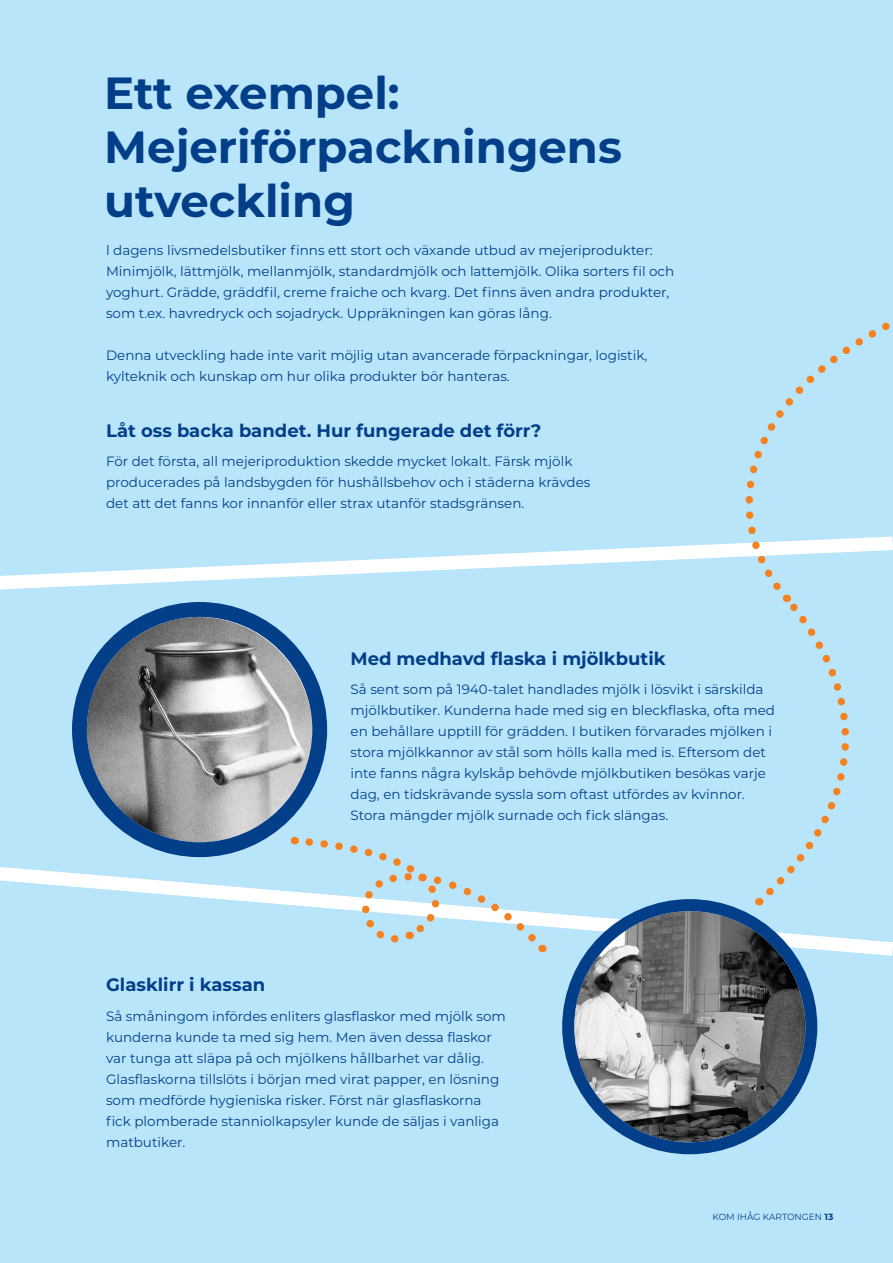
<style>
.page{position:relative;width:893px;height:1263px;background:#b9e5fb}
.page>*{position:absolute;margin:0;border:0;box-sizing:border-box;transform-origin:0 0}
.t1{font:700 45px/54px "Montserrat";color:#023f88}
.Rubrik_2{font:700 18px "Montserrat";color:#023f88}
.brödtext{font:13.5px/21px "Montserrat";color:#023f88}
.t2{font:9px "Montserrat";color:#023f88}
.s1{font-weight:700}
</style>
<div class="page">
<svg style="left:79px;top:609px;width:241px;height:241px;background:#08438a"></svg>
<img style="left:87px;top:617px;width:225px;height:225px;border-radius:113px">
<div style="left:72px;top:602px;width:255px;height:255px;border:15px solid #023f88;border-radius:50%"></div>
<svg style="left:0;top:544px;width:707px;height:46px"></svg>
<svg style="left:0;top:857px;width:893px;height:107px"></svg>
<svg style="left:568px;top:905px;width:243px;height:243px;background:#064188"></svg>
<img style="left:574px;top:911px;width:231px;height:231px;border-radius:116px">
<div style="left:562px;top:899px;width:255px;height:255px;border:12px solid #023f88;border-radius:50%"></div>
<svg style="left:301px;top:838px;width:246px;height:115px"></svg>
<svg style="left:707px;top:322px;width:186px;height:268px"></svg>
<svg style="left:759px;top:594px;width:117px;height:311px"></svg>
<p class="t1" style="left:104px;top:64px;width:519px">Ett exempel:<br>Mejeriförpackningens utveckling</p>
<p class="brödtext" style="left:106px;top:240px;width:570px">l dagens livsmedelsbutiker finns ett stort och växande utbud av mejeriprodukter:<br>Minimjölk, lättmjölk, mellanmjölk, standardmjölk och lattemjölk. Olika sorters fil och yoghurt. Grädde, gräddfil, creme fraiche och kvarg. Det finns även andra produkter, som t.ex. havredryck och sojadryck. Uppräkningen kan göras lång.</p>
<p class="brödtext" style="left:106px;top:345px;width:543px">Denna utveckling hade inte varit möjlig utan avancerade förpackningar, logistik, kylteknik och kunskap om hur olika produkter bör hanteras.</p>
<p class="Rubrik_2" style="left:106px;top:417px;width:437px">Låt oss backa bandet. Hur fungerade det förr?</p>
<p class="brödtext" style="left:106px;top:450px;width:486px">För det första, all mejeriproduktion skedde mycket lokalt. Färsk mjölk producerades på landsbygden för hushållsbehov och i städerna krävdes det att det fanns kor innanför eller strax utanför stadsgränsen.</p>
<p class="Rubrik_2" style="left:351px;top:645px;width:317px">Med medhavd flaska i mjölkbutik</p>
<p class="brödtext" style="left:351px;top:678px;width:426px">Så sent som på 1940-talet handlades mjölk i lösvikt i särskilda mjölkbutiker. Kunderna hade med sig en bleckflaska, ofta med en behållare upptill för grädden. I butiken förvarades mjölken i stora mjölkkannor av stål som hölls kalla med is. Eftersom det inte fanns några kylskåp behövde mjölkbutiken besökas varje dag, en tidskrävande syssla som oftast utfördes av kvinnor.<br>Stora mängder mjölk surnade och fick slängas.</p>
<p class="Rubrik_2" style="left:106px;top:972px;width:161px">Glasklirr i kassan</p>
<p class="brödtext" style="left:106px;top:1005px;width:401px">Så småningom infördes enliters glasflaskor med mjölk som kunderna kunde ta med sig hem. Men även dessa flaskor var tunga att släpa på och mjölkens hållbarhet var dålig.<br>Glasflaskorna tillslöts i början med virat papper, en lösning som medförde hygieniska risker. Först när glasflaskorna fick plomberade stanniolkapsyler kunde de säljas i vanliga matbutiker.</p>
<p class="t2" style="left:713px;top:1210px;width:122px">KOM IHÅG KARTONGEN <span class="s1">13</span></p>
</div>
